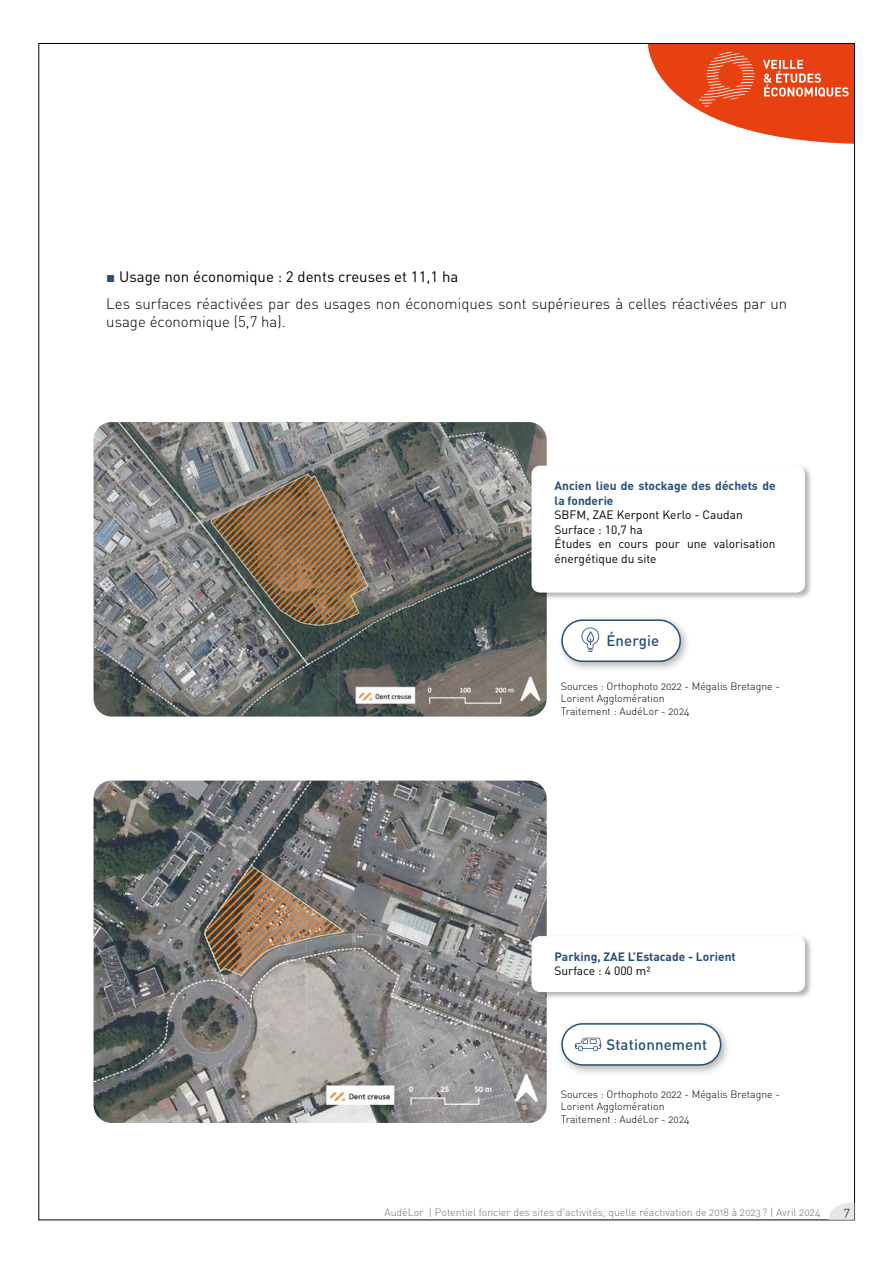
<style>
.page{position:relative;width:893px;height:1263px;background:#fff}
.page>*{position:absolute;margin:0;border:0;box-sizing:border-box;transform-origin:0 0}
.t1{font:300 15px/26.5px "DIN Pro";color:#000}
.t2{font:500 15px "DIN Pro";letter-spacing:.01em;color:#274e79}
.t3{font:12px/14.4px "DIN Pro";color:#000}
.t4{font:700 12px/14.4px "DIN Pro";color:#274e79}
.t5{font:12px "DIN Light Alternate";color:#000}
.t6{font:10.5px/12.6px "DIN Light Alternate";color:#000}
.t7{font:10.5px "DIN Light Alternate";color:#706f6f}
.s1{font-family:"Arial";font-weight:400;color:#274e79}
.s2{font-weight:400}
</style>
<div class="page">
<svg style="left:648px;top:45px;width:205px;height:99px"></svg>
<svg style="left:827px;top:1203px;width:27px;height:17px"></svg>
<img style="left:94px;top:422px;width:453px;height:295px">
<img style="left:94px;top:780px;width:453px;height:343px">
<div style="left:530px;top:464px;width:283px;height:136px;background:#000;opacity:.3"></div>
<div style="left:531px;top:466px;width:274px;height:126px;background:#fff;border-radius:9px"></div>
<div style="left:530px;top:934px;width:283px;height:66px;background:#000;opacity:.3"></div>
<div style="left:531px;top:936px;width:274px;height:56px;background:#fff;border-radius:9px"></div>
<div style="left:557px;top:1018px;width:175px;height:59px;background:#000;opacity:.3"></div>
<div style="left:562px;top:1024px;width:159px;height:41px;background:#fff;border-radius:21px"></div>
<div style="left:561px;top:1023px;width:160px;height:43px;border:2px solid #274e79;border-radius:21px"></div>
<svg style="left:575px;top:1038px;width:26px;height:13px"></svg>
<div style="left:557px;top:614px;width:135px;height:59px;background:#000;opacity:.3"></div>
<div style="left:562px;top:620px;width:118px;height:41px;background:#fff;border-radius:21px"></div>
<div style="left:561px;top:619px;width:120px;height:43px;border:2px solid #274e79;border-radius:21px"></div>
<svg style="left:581px;top:627px;width:18px;height:25px"></svg>
<h1 class="t1" style="left:106px;top:263px;width:682px"><span class="s1">■</span> <span class="s2">Usage non économique : 2 dents creuses et 11,1 ha<br></span>Les surfaces réactivées par des usages non économiques sont supérieures à celles réactivées par un</h1>
<h1 class="t1" style="left:106px;top:308px;width:181px">usage économique (5,7 ha).</h1>
<p class="t4" style="left:554px;top:478px;width:223px">Ancien lieu de stockage des déchets de la fonderie</p>
<p class="t3" style="left:554px;top:507px;width:223px">SBFM, ZAE Kerpont Kerlo - Caudan<br>Surface : 10,7 ha<br>Études en cours pour une valorisation énergétique du site</p>
<h1 class="t2" style="left:606px;top:631px;width:54px">Énergie</h1>
<p class="t6" style="left:561px;top:679px;width:220px">Sources : Orthophoto 2022 - Mégalis Bretagne -<br>Lorient Agglomération<br>Traitement : AudéLor - 2024</p>
<p class="t4" style="left:554px;top:949px;width:183px">Parking, ZAE L’Estacade - Lorient</p>
<p class="t3" style="left:554px;top:963px;width:97px">Surface : 4 000 m²</p>
<h1 class="t2" style="left:606px;top:1034px;width:102px">Stationnement</h1>
<p class="t6" style="left:561px;top:1087px;width:220px">Sources : Orthophoto 2022 - Mégalis Bretagne -<br>Lorient Agglomération<br>Traitement : AudéLor - 2024</p>
<p class="t7" style="left:384px;top:1206px;width:438px">AudéLor | Potentiel foncier des sites d'activités, quelle réactivation de 2018 à 2023? | Avril 2024</p>
<p class="t5" style="left:844px;top:1204px;width:7px">7</p>
</div>
